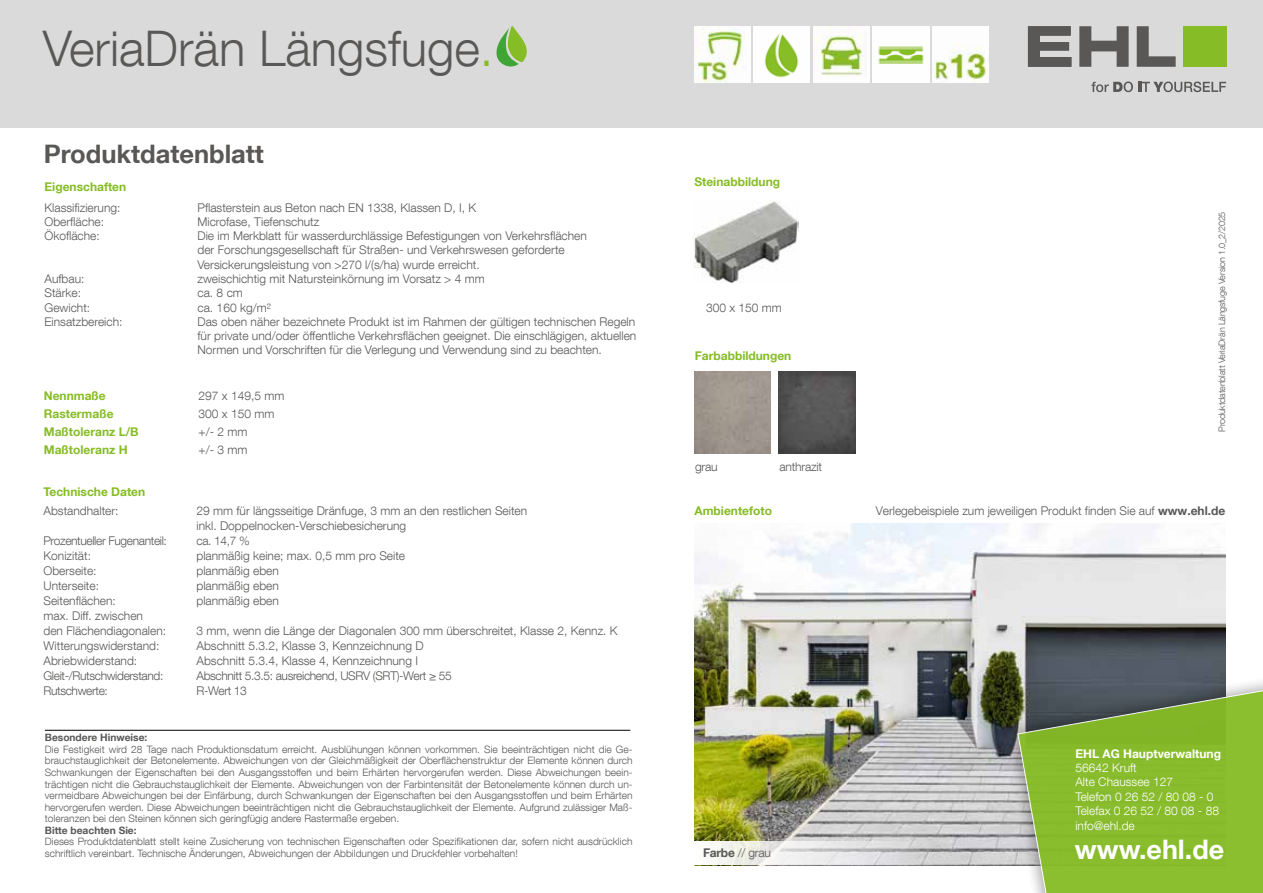
<style>
.page{position:relative;width:1263px;height:893px;background:#fff}
.page>*{position:absolute;margin:0;border:0;box-sizing:border-box;transform-origin:0 0}
.t1{font:300 49.05px "Helvetica Neue LT Com";color:#595857}
.t2{font:700 26.85px "Helvetica Neue LT Com";color:#fff}
.t3{font:700 25.5px "Helvetica Neue LT Com";color:#595857}
.t4{font:300 12px/18px "Helvetica Neue LT Com";color:#595857}
.t5{font:700 12px/18px "Helvetica Neue LT Com";color:#86bc25}
.t6{font:300 12px "Helvetica Neue LT Com";letter-spacing:-.03em;color:#595857}
.t7{font:300 12px/14.4px "Helvetica Neue LT Com";color:#fff}
.t8{font:700 12px "Helvetica Neue LT Com";color:#fff}
.t9{font:300 12px "Helvetica Neue LT Com";letter-spacing:-.02em;color:#595857}
.t10{font:300 10.2px/11.6px "Helvetica Neue LT Com";color:#595857;text-align:justify}
.t11{font:700 10.2px "Helvetica Neue LT Com";color:#595857}
.t12{font:300 9px "Helvetica Neue LT Com";letter-spacing:-.02em;color:#595857}
.s1{color:#86bc25}
.s2{font-weight:700}
</style>
<div class="page">
<img style="left:694px;top:523px;width:532px;height:342px">
<div style="left:0;top:0;width:1263px;height:128px;background:#dadada"></div>
<div style="left:1002px;top:671px;width:261px;height:222px;background:#000;opacity:.35"></div>
<svg style="left:1017px;top:684px;width:246px;height:209px;background:#85af3d"></svg>
<svg style="left:694px;top:841px;width:240px;height:24px"></svg>
<img style="left:778px;top:371px;width:77px;height:82px">
<svg style="left:496px;top:27px;width:31px;height:40px"></svg>
<img style="left:693px;top:200px;width:105px;height:83px">
<img style="left:932px;top:26px;width:56px;height:56px">
<img style="left:694px;top:26px;width:56px;height:56px">
<img style="left:754px;top:26px;width:56px;height:56px">
<img style="left:813px;top:26px;width:56px;height:56px">
<img style="left:873px;top:26px;width:56px;height:56px">
<svg style="left:1028px;top:26px;width:43px;height:41px"></svg>
<svg style="left:1079px;top:26px;width:49px;height:41px"></svg>
<svg style="left:1137px;top:26px;width:39px;height:41px"></svg>
<div style="left:1184px;top:26px;width:43px;height:41px;background:#86bc25"></div>
<svg style="left:1091px;top:82px;width:135px;height:10px"></svg>
<hr style="left:45px;top:730px;width:585px;height:1px;background:#000">
<h1 class="t1" style="left:43px;top:19px;width:452px">VeriaDrän Längsfuge<span class="s1">.</span></h1>
<h3 class="t3" style="left:44px;top:138px;width:222px">Produktdatenblatt</h3>
<p class="t5" style="left:45px;top:177px;width:83px">Eigenschaften</p>
<p class="t4" style="left:45px;top:198px;width:77px">Klassifizierung:</p>
<p class="t4" style="left:198px;top:198px;width:280px">Pflasterstein aus Beton nach EN 1338, Klassen D, I, K</p>
<p class="t4" style="left:45px;top:212px;width:61px">Oberfläche:</p>
<p class="t4" style="left:198px;top:212px;width:123px">Microfase, Tiefenschutz</p>
<p class="t4" style="left:45px;top:227px;width:57px">Ökofläche:</p>
<p class="t4" style="left:198px;top:229px;width:391px;line-height:14.1px">Die im Merkblatt für wasserdurchlässige Befestigungen von Verkehrsflächen der Forschungsgesellschaft für Straßen- und Verkehrswesen geforderte<br>Versickerungsleistung von &gt;270 l/(s/ha) wurde erreicht.</p>
<p class="t4" style="left:45px;top:269px;width:42px">Aufbau:</p>
<p class="t4" style="left:198px;top:269px;width:289px">zweischichtig mit Natursteinkörnung im Vorsatz &gt; 4 mm</p>
<p class="t4" style="left:45px;top:284px;width:38px">Stärke:</p>
<p class="t4" style="left:198px;top:284px;width:47px">ca. 8 cm</p>
<p class="t4" style="left:45px;top:298px;width:47px">Gewicht:</p>
<p class="t4" style="left:198px;top:298px;width:75px">ca. 160 kg/m²</p>
<p class="t4" style="left:45px;top:313px;width:80px">Einsatzbereich:</p>
<p class="t4" style="left:198px;top:315px;width:440px;line-height:13.8px;text-align:justify">Das oben näher bezeichnete Produkt ist im Rahmen der gültigen technischen Regeln für private und/oder öffentliche Verkehrsflächen geeignet. Die einschlägigen, aktuellen Normen und Vorschriften für die Verlegung und Verwendung sind zu beachten.</p>
<p class="t4" style="left:199px;top:386px;width:87px">297 x 149,5 mm<br>300 x 150 mm +/- 2 mm<br>+/- 3 mm</p>
<p class="t5" style="left:44px;top:386px;width:96px">Nennmaße<br>Rastermaße<br>Maßtoleranz L/B<br>Maßtoleranz H</p>
<p class="t5" style="left:43px;top:482px;width:103px">Technische Daten</p>
<p class="t4" style="left:43px;top:502px;width:77px">Abstandhalter:</p>
<p class="t4" style="left:196px;top:503px;width:332px;line-height:15px">29 mm für längsseitige Dränfuge, 3 mm an den restlichen Seiten inkl. Doppelnocken-Verschiebesicherung</p>
<p class="t6" style="left:43px;top:534px;width:125px">Prozentueller Fugenanteil:</p>
<p class="t4" style="left:196px;top:532px;width:55px">ca. 14,7 %</p>
<p class="t4" style="left:43px;top:547px;width:49px">Konizität:</p>
<p class="t4" style="left:196px;top:547px;width:210px">planmäßig keine; max. 0,5 mm pro Seite</p>
<p class="t4" style="left:43px;top:562px;width:55px">Oberseite:</p>
<p class="t4" style="left:196px;top:562px;width:84px">planmäßig eben</p>
<p class="t4" style="left:43px;top:577px;width:57px">Unterseite:</p>
<p class="t4" style="left:196px;top:577px;width:84px">planmäßig eben</p>
<p class="t4" style="left:43px;top:592px;width:74px">Seitenflächen:</p>
<p class="t4" style="left:196px;top:592px;width:84px">planmäßig eben</p>
<p class="t4" style="left:43px;top:608px;width:124px;line-height:15px">max. Diff. zwischen<br>den Flächendiagonalen:</p>
<p class="t4" style="left:196px;top:622px;width:423px">3 mm, wenn die Länge der Diagonalen 300 mm überschreitet, Klasse 2, Kennz. K</p>
<p class="t4" style="left:43px;top:637px;width:118px">Witterungswiderstand:</p>
<p class="t4" style="left:196px;top:637px;width:229px">Abschnitt 5.3.2, Klasse 3, Kennzeichnung D</p>
<p class="t4" style="left:43px;top:652px;width:95px">Abriebwiderstand:</p>
<p class="t4" style="left:196px;top:652px;width:223px">Abschnitt 5.3.4, Klasse 4, Kennzeichnung I</p>
<p class="t6" style="left:43px;top:669px;width:121px">Gleit-/Rutschwiderstand:</p>
<p class="t6" style="left:196px;top:669px;width:257px">Abschnitt 5.3.5: ausreichend, USRV (SRT)-Wert ≥ 55</p>
<p class="t6" style="left:43px;top:684px;width:66px">Rutschwerte:</p>
<p class="t4" style="left:196px;top:682px;width:52px">R-Wert 13</p>
<p class="t11" style="left:45px;top:731px;width:104px">Besondere Hinweise:</p>
<p class="t10" style="left:45px;top:743px;width:589px">Die Festigkeit wird 28 Tage nach Produktionsdatum erreicht. Ausblühungen können vorkommen. Sie beeinträchtigen nicht die Ge&shy;brauchstauglichkeit der Betonelemente. Abweichungen von der Gleichmäßigkeit der Oberflächenstruktur der Elemente können durch Schwankungen der Eigenschaften bei den Ausgangsstoffen und beim Erhärten hervorgerufen werden. Diese Abweichungen beein&shy;trächtigen nicht die Gebrauchstauglichkeit der Elemente. Abweichungen von der Farbintensität der Betonelemente können durch un&shy;vermeidbare Abweichungen bei der Einfärbung, durch Schwankungen der Eigenschaften bei den Ausgangsstoffen und beim Erhärten hervorgerufen werden. Diese Abweichungen beeinträchtigen nicht die Gebrauchstauglichkeit der Elemente. Aufgrund zulässiger Maß&shy;toleranzen bei den Steinen können sich geringfügig andere Rastermaße ergeben.</p>
<p class="t11" style="left:45px;top:824px;width:93px">Bitte beachten Sie:</p>
<p class="t10" style="left:45px;top:836px;width:589px">Dieses Produktdatenblatt stellt keine Zusicherung von technischen Eigenschaften oder Spezifikationen dar, sofern nicht ausdrücklich schriftlich vereinbart. Technische Änderungen, Abweichungen der Abbildungen und Druckfehler vorbehalten!</p>
<p class="t5" style="left:694px;top:173px;width:87px">Steinabbildung</p>
<p class="t4" style="left:706px;top:298px;width:77px">300 x 150 mm</p>
<p class="t5" style="left:695px;top:346px;width:98px">Farbabbildungen</p>
<p class="t4" style="left:695px;top:457px;width:24px">grau</p>
<p class="t9" style="left:780px;top:459px;width:44px">anthrazit</p>
<p class="t12" style="left:1216px;top:432px;width:222px;rotate:-90deg">Produktdatenblatt VeriaDrän Längsfuge Version 1.0_2/2025</p>
<p class="t5" style="left:694px;top:501px;width:79px">Ambientefoto</p>
<p class="t4" style="left:876px;top:501px;width:351px">Verlegebeispiele zum jeweiligen Produkt finden Sie auf <span class="s2">www.ehl.de</span></p>
<p class="t8" style="left:1075px;top:746px;width:147px">EHL AG Hauptverwaltung</p>
<p class="t7" style="left:1075px;top:760px;width:145px">56642 Kruft<br>Alte Chaussee 127<br>Telefon 0 26 52 / 80 08 - 0<br>Telefax 0 26 52 / 80 08 - 88 info@ehl.de</p>
<p class="t4" style="left:703px;top:844px;width:69px"><span class="s2">Farbe</span> // grau</p>
<h2 class="t2" style="left:1075px;top:832px;width:151px">www.ehl.de</h2>
</div>
